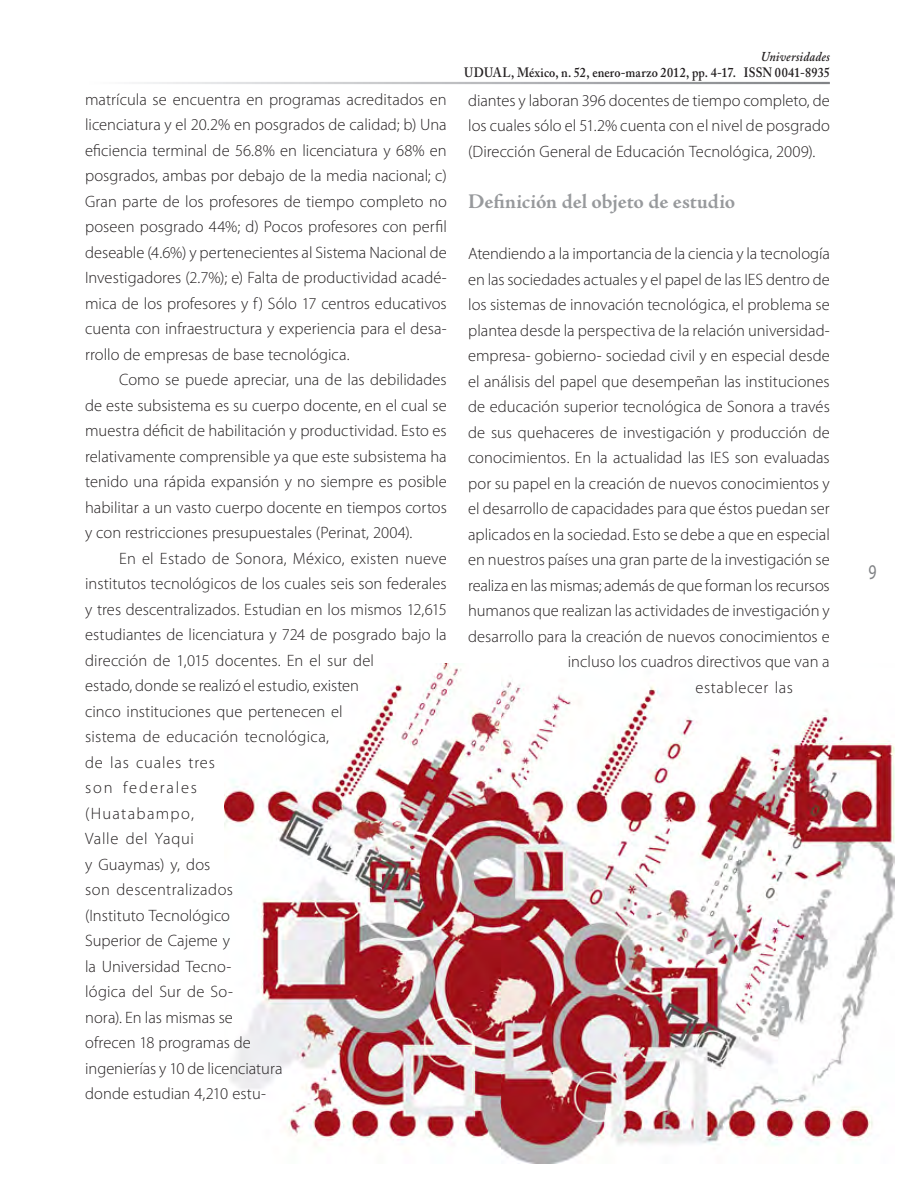
<style>
.page{position:relative;width:915px;height:1191px;background:#fff}
.page>*{position:absolute;margin:0;border:0;box-sizing:border-box;transform-origin:0 0}
.Art_-_Subtítulo{font:700 21px "Adobe Jenson Pro";letter-spacing:-.005em;color:#97999c}
.Art_-_Cuerpo_de_txt{font:300 16.5px/25.5px "Myriad Pro";letter-spacing:.005em;color:#231f20;text-align:justify}
.Art_-_1er_párr{font:300 16.5px "Myriad Pro";color:#231f20}
.Art_-_1er_párr-2{font:300 16.5px "Myriad Pro";letter-spacing:.03em;color:#231f20}
.Art_-_Marquesina_red{font:600 13.5px "Adobe Caslon Pro";letter-spacing:.01em;color:#231f20;scale:.9 1}
.Art_-_Marquesina_ita{font:italic 600 13.5px "Adobe Caslon Pro";letter-spacing:.015em;color:#231f20;scale:.9 1}
</style>
<div class="page">
<img style="left:224px;top:663px;width:669px;height:500px">
<p class="Art_-_Cuerpo_de_txt" style="left:85px;top:86px;width:363px">matrícula se encuentra en programas acreditados en licenciatura y el 20.2% en posgrados de calidad; b) Una eficiencia terminal de 56.8% en licenciatura y 68% en posgrados, ambas por debajo de la media nacional; c)<br>Gran parte de los profesores de tiempo completo no poseen posgrado 44%; d) Pocos profesores con perfil deseable (4.6%) y pertenecientes al Sistema Nacional de Investigadores (2.7%); e) Falta de productividad acadé&shy;mica de los profesores y f) Sólo 17 centros educativos cuenta con infraestructura y experiencia para el desa&shy;rrollo de empresas de base tecnológica.</p>
<p class="Art_-_Cuerpo_de_txt" style="left:85px;top:367px;width:363px;text-indent:34px">Como se puede apreciar, una de las debilidades de este subsistema es su cuerpo docente, en el cual se muestra déficit de habilitación y productividad. Esto es relativamente comprensible ya que este subsistema ha tenido una rápida expansión y no siempre es posible habilitar a un vasto cuerpo docente en tiempos cortos y con restricciones presupuestales (Perinat, 2004).</p>
<p class="Art_-_Cuerpo_de_txt" style="left:85px;top:545px;width:363px;text-align:left;text-indent:34px">En el Estado de Sonora, México, existen nueve institutos tecnológicos de los cuales seis son federales y tres descentralizados. Estudian en los mismos 12,615 estudiantes de licenciatura y 724 de posgrado bajo la dirección de 1,015 docentes. En el sur del<br>estado, donde se realizó el estudio, existen<br>cinco instituciones que pertenecen el<br>sistema de educación tecnológica,<br>de las cuales tres<br>son federales<br>(Huatabampo,<br>Valle del Yaqui<br>y Guaymas) y, dos<br>son descentralizados<br>(Instituto Tecnológico<br>Superior de Cajeme y<br>la Universidad Tecno-<br>lógica del Sur de So-<br>nora). En las mismas se<br>ofrecen 18 programas de<br>ingenierías y 10 de licenciatura<br>donde estudian 4,210 estu-</p>
<p class="Art_-_Marquesina_ita" style="left:760px;top:48px;width:78px">Universidades</p>
<p class="Art_-_Marquesina_red" style="left:464px;top:65px;width:407px">UDUAL, México, n. 52, enero-marzo 2012, pp. 4-17. ISSN 0041-8935</p>
<p class="Art_-_Cuerpo_de_txt" style="left:468px;top:87px;width:363px">diantes y laboran 396 docentes de tiempo completo, de los cuales sólo el 51.2% cuenta con el nivel de posgrado (Dirección General de Educación Tecnológica, 2009).</p>
<p class="Art_-_Subtítulo" style="left:468px;top:189px;width:268px">Definición del objeto de estudio</p>
<p class="Art_-_1er_párr" style="left:468px;top:243px;width:363px">Atendiendo a la importancia de la ciencia y la tecnología</p>
<p class="Art_-_1er_párr" style="left:468px;top:269px;width:363px">en las sociedades actuales y el papel de las IES dentro de</p>
<p class="Art_-_1er_párr" style="left:468px;top:294px;width:363px">los sistemas de innovación tecnológica, el problema se</p>
<p class="Art_-_1er_párr" style="left:468px;top:320px;width:363px">plantea desde la perspectiva de la relación universidad-</p>
<p class="Art_-_1er_párr" style="left:468px;top:345px;width:363px">empresa- gobierno- sociedad civil y en especial desde</p>
<p class="Art_-_1er_párr" style="left:468px;top:371px;width:363px">el análisis del papel que desempeñan las instituciones</p>
<p class="Art_-_1er_párr" style="left:468px;top:396px;width:363px">de educación superior tecnológica de Sonora a través</p>
<p class="Art_-_1er_párr" style="left:468px;top:422px;width:363px">de sus quehaceres de investigación y producción de</p>
<p class="Art_-_1er_párr" style="left:468px;top:447px;width:363px">conocimientos. En la actualidad las IES son evaluadas</p>
<p class="Art_-_1er_párr" style="left:468px;top:473px;width:363px">por su papel en la creación de nuevos conocimientos y</p>
<p class="Art_-_1er_párr" style="left:468px;top:498px;width:363px">el desarrollo de capacidades para que éstos puedan ser</p>
<p class="Art_-_1er_párr" style="left:468px;top:524px;width:363px">aplicados en la sociedad. Esto se debe a que en especial</p>
<p class="Art_-_1er_párr" style="left:468px;top:549px;width:363px">en nuestros países una gran parte de la investigación se</p>
<p class="Art_-_1er_párr" style="left:468px;top:575px;width:363px">realiza en las mismas; además de que forman los recursos</p>
<p class="Art_-_1er_párr" style="left:468px;top:600px;width:363px">humanos que realizan las actividades de investigación y</p>
<p class="Art_-_1er_párr" style="left:468px;top:626px;width:363px">desarrollo para la creación de nuevos conocimientos e</p>
<p class="Art_-_1er_párr" style="left:567px;top:651px;width:263px">incluso los cuadros directivos que van a</p>
<p class="Art_-_1er_párr-2" style="left:695px;top:677px;width:99px">establecer las</p>
</div>
